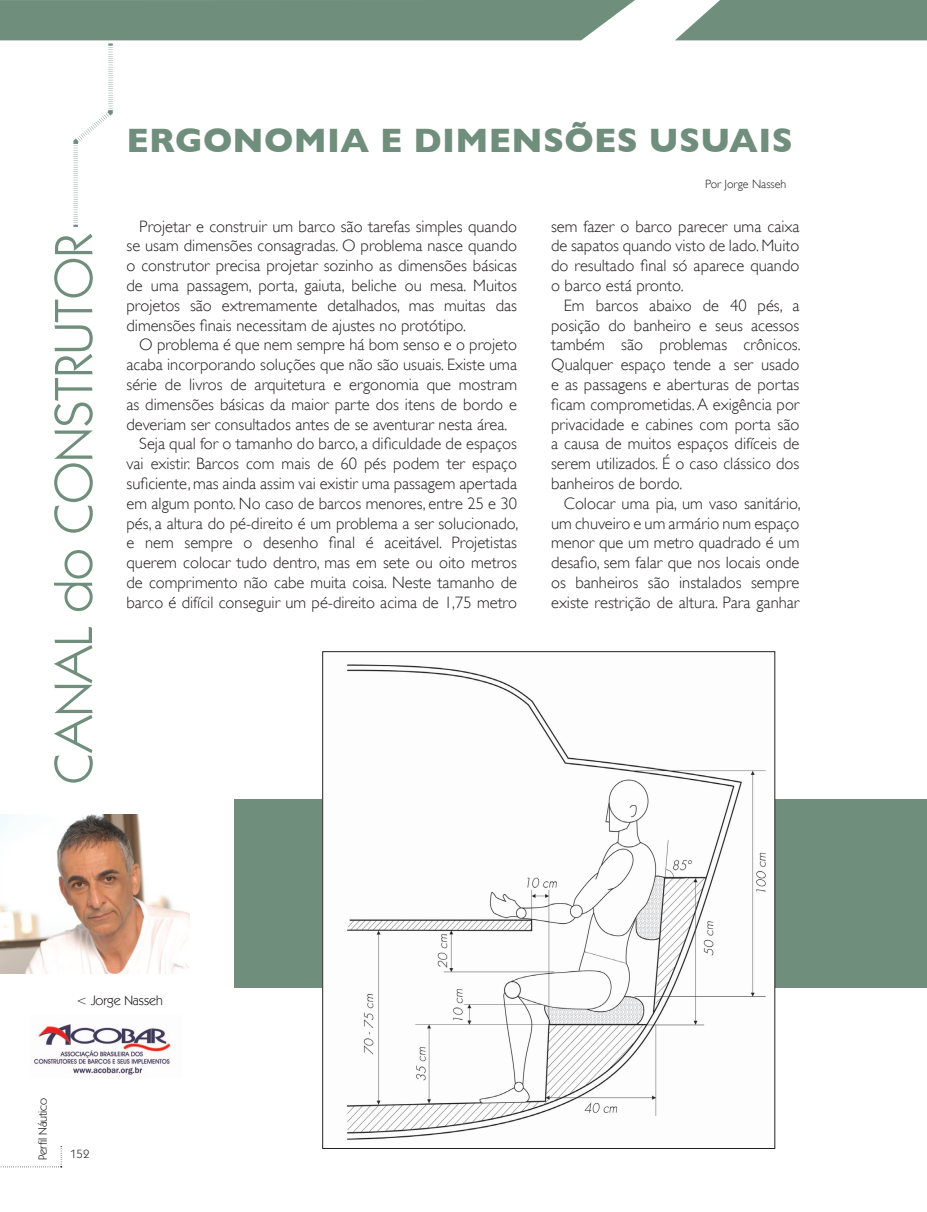
<style>
.page{position:relative;width:927px;height:1212px;background:#fff}
.page>*{position:absolute;margin:0;border:0;box-sizing:border-box;transform-origin:0 0}
.t1{font:54px "Kabel IT Cby BT";color:#708e7c}
.t2{font:700 34.5px "Gill Sans";letter-spacing:.01em;color:#708e7c}
.t3{font:300 16.5px/19.8px "Gill Sans";color:#231f20;text-align:justify}
.t4{font:13.5px "Kabel IT Cby BT";color:#231f20}
.t5{font:12px "Kabel IT Cby BT";color:#231f20}
.t6{font:300 12px "Gill Sans";color:#231f20}
</style>
<div class="page">
<svg style="left:0;top:1146px;width:63px;height:22px"></svg>
<div style="left:235px;top:799px;width:692px;height:189px;background:#708e7c"></div>
<svg style="left:0;top:0;width:635px;height:227px"></svg>
<svg style="left:675px;top:0;width:252px;height:40px;background:#7d9888"></svg>
<img style="left:0;top:814px;width:190px;height:159px">
<img style="left:33px;top:1024px;width:138px;height:51px">
<img style="left:327px;top:664px;width:444px;height:476px">
<h2 class="t2" style="left:126px;top:120px;width:668px">ERGONOMIA E DIMENSÕES USUAIS</h2>
<h1 class="t1" style="left:40px;top:784px;width:552px;rotate:-90deg">CANAL do CONSTRUTOR</h1>
<p class="t3" style="left:126px;top:216px;width:392px;text-indent:13px">Projetar e construir um barco são tarefas simples quando se usam dimensões consagradas. O problema nasce quando o construtor precisa projetar sozinho as dimensões básicas de uma passagem, porta, gaiuta, beliche ou mesa. Muitos projetos são extremamente detalhados, mas muitas das dimensões finais necessitam de ajustes no protótipo.</p>
<p class="t3" style="left:139px;top:335px;width:379px">O problema é que nem sempre há bom senso e o projeto</p>
<p class="t3" style="left:126px;top:355px;width:392px">acaba incorporando soluções que não são usuais. Existe uma</p>
<p class="t3" style="left:126px;top:374px;width:392px">série de livros de arquitetura e ergonomia que mostram</p>
<p class="t3" style="left:126px;top:394px;width:392px">as dimensões básicas da maior parte dos itens de bordo e</p>
<p class="t3" style="left:126px;top:414px;width:382px">deveriam ser consultados antes de se aventurar nesta área.</p>
<p class="t3" style="left:139px;top:434px;width:379px">Seja qual for o tamanho do barco, a dificuldade de espaços</p>
<p class="t3" style="left:126px;top:454px;width:392px">vai existir. Barcos com mais de 60 pés podem ter espaço</p>
<p class="t3" style="left:126px;top:473px;width:392px">suficiente, mas ainda assim vai existir uma passagem apertada</p>
<p class="t3" style="left:126px;top:493px;width:392px">em algum ponto. No caso de barcos menores, entre 25 e 30</p>
<p class="t3" style="left:126px;top:513px;width:393px">pés, a altura do pé-direito é um problema a ser solucionado,</p>
<p class="t3" style="left:126px;top:533px;width:392px">e nem sempre o desenho final é aceitável. Projetistas</p>
<p class="t3" style="left:126px;top:553px;width:392px">querem colocar tudo dentro, mas em sete ou oito metros</p>
<p class="t3" style="left:126px;top:572px;width:392px">de comprimento não cabe muita coisa. Neste tamanho de</p>
<p class="t3" style="left:126px;top:592px;width:392px">barco é difícil conseguir um pé-direito acima de 1,75 metro</p>
<p class="t6" style="left:705px;top:177px;width:83px">Por Jorge Nasseh</p>
<p class="t3" style="left:551px;top:216px;width:250px">sem fazer o barco parecer uma caixa de sapatos quando visto de lado. Muito do resultado final só aparece quando o barco está pronto.</p>
<p class="t3" style="left:551px;top:295px;width:251px;text-indent:13px">Em barcos abaixo de 40 pés, a posição do banheiro e seus acessos também são problemas crônicos.<br>Qualquer espaço tende a ser usado e as passagens e aberturas de portas ficam comprometidas. A exigência por privacidade e cabines com porta são a causa de muitos espaços difíceis de serem utilizados. É o caso clássico dos banheiros de bordo.</p>
<p class="t3" style="left:551px;top:493px;width:251px;text-indent:13px">Colocar uma pia, um vaso sanitário, um chuveiro e um armário num espaço menor que um metro quadrado é um desafio, sem falar que nos locais onde os banheiros são instalados sempre existe restrição de altura. Para ganhar</p>
<p class="t4" style="left:76px;top:992px;width:88px">&lt; Jorge Nasseh</p>
<p class="t5" style="left:35px;top:1160px;width:64px;rotate:-90deg">Perfil Náutico</p>
<p class="t5" style="left:70px;top:1146px;width:21px">152</p>
</div>
